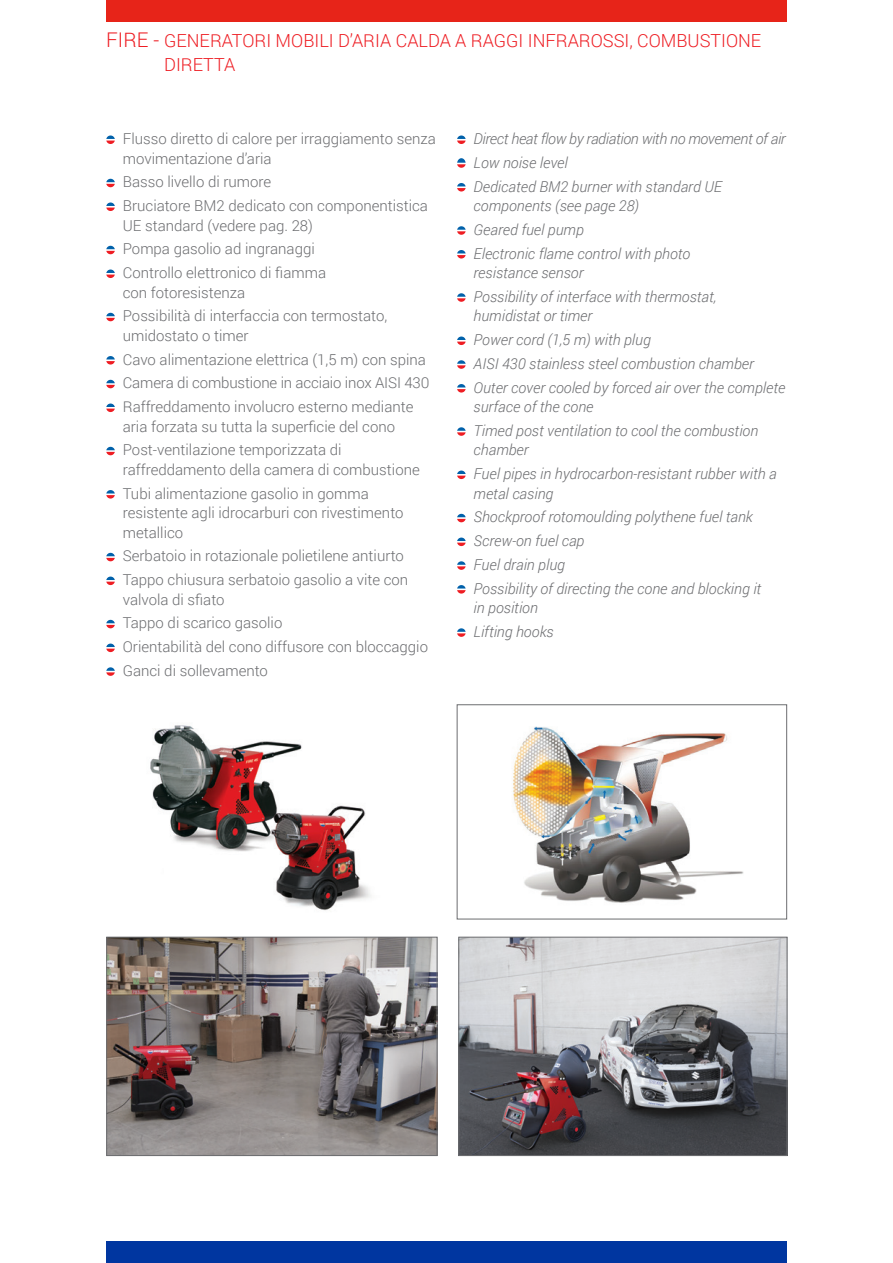
<style>
.page{position:relative;width:893px;height:1263px;background:#fff}
.page>*{position:absolute;margin:0;border:0;box-sizing:border-box;transform-origin:0 0}
.RIFERIMENTO_CAPITOLO{font:300 18px/24.5px "Roboto";color:#ee1d23}
.t1{font:300 15px/19.5px "Roboto";color:#6c6d70}
.t2{font:italic 300 15px/19.5px "Roboto";color:#6c6d70}
.t3{font:italic 300 15px "Roboto";letter-spacing:-.02em;color:#6c6d70}
.s1{font-size:20.25px}
.s2{font-size:20.4px}
</style>
<div class="page">
<div style="left:106px;top:0;width:681px;height:21px;background:#e72419"></div>
<div style="left:106px;top:1242px;width:681px;height:21px;background:#0036a0"></div>
<svg style="left:106px;top:135px;width:9px;height:9px"></svg>
<svg style="left:106px;top:179px;width:9px;height:8px"></svg>
<svg style="left:106px;top:202px;width:9px;height:9px"></svg>
<svg style="left:106px;top:246px;width:9px;height:8px"></svg>
<svg style="left:106px;top:269px;width:9px;height:9px"></svg>
<svg style="left:106px;top:313px;width:9px;height:8px"></svg>
<svg style="left:106px;top:356px;width:9px;height:9px"></svg>
<svg style="left:106px;top:380px;width:9px;height:8px"></svg>
<svg style="left:106px;top:404px;width:9px;height:8px"></svg>
<svg style="left:106px;top:447px;width:9px;height:8px"></svg>
<svg style="left:106px;top:490px;width:9px;height:9px"></svg>
<svg style="left:106px;top:553px;width:9px;height:8px"></svg>
<svg style="left:106px;top:577px;width:9px;height:8px"></svg>
<svg style="left:106px;top:620px;width:9px;height:8px"></svg>
<svg style="left:106px;top:644px;width:9px;height:8px"></svg>
<svg style="left:106px;top:667px;width:9px;height:9px"></svg>
<svg style="left:457px;top:135px;width:9px;height:9px"></svg>
<svg style="left:457px;top:158px;width:9px;height:10px"></svg>
<svg style="left:457px;top:183px;width:9px;height:8px"></svg>
<svg style="left:457px;top:226px;width:9px;height:9px"></svg>
<svg style="left:457px;top:250px;width:9px;height:8px"></svg>
<svg style="left:457px;top:293px;width:9px;height:9px"></svg>
<svg style="left:457px;top:336px;width:9px;height:9px"></svg>
<svg style="left:457px;top:360px;width:9px;height:9px"></svg>
<svg style="left:457px;top:384px;width:9px;height:9px"></svg>
<svg style="left:457px;top:427px;width:9px;height:9px"></svg>
<svg style="left:457px;top:471px;width:9px;height:8px"></svg>
<svg style="left:457px;top:514px;width:9px;height:8px"></svg>
<svg style="left:457px;top:538px;width:9px;height:8px"></svg>
<svg style="left:457px;top:561px;width:9px;height:9px"></svg>
<svg style="left:457px;top:585px;width:9px;height:9px"></svg>
<svg style="left:457px;top:628px;width:9px;height:9px"></svg>
<img style="left:460px;top:939px;width:325px;height:215px">
<div style="left:458px;top:937px;width:329px;height:219px;border:1px solid #6c6d70"></div>
<img style="left:513px;top:726px;width:230px;height:177px">
<div style="left:457px;top:704px;width:330px;height:215px;border:1px solid #6c6d70"></div>
<img style="left:108px;top:939px;width:327px;height:215px">
<div style="left:106px;top:937px;width:331px;height:219px;border:1px solid #6c6d70"></div>
<img style="left:150px;top:725px;width:221px;height:186px">
<p class="RIFERIMENTO_CAPITOLO" style="left:164px;top:28px;width:599px;text-indent:-58px"><span class="s1">FIRE</span> <span class="s2">-</span> GENERATORI MOBILI D’ARIA CALDA A RAGGI INFRAROSSI, COMBUSTIONE<br>DIRETTA</p>
<p class="t1" style="left:123px;top:128px;width:315px">Flusso diretto di calore per irraggiamento senza movimentazione d’aria</p>
<p class="t1" style="left:123px;top:172px;width:150px">Basso livello di rumore</p>
<p class="t1" style="left:123px;top:195px;width:307px">Bruciatore BM2 dedicato con componentistica<br>UE standard (vedere pag. 28)</p>
<p class="t1" style="left:123px;top:239px;width:194px">Pompa gasolio ad ingranaggi</p>
<p class="t1" style="left:123px;top:262px;width:205px">Controllo elettronico di fiamma con fotoresistenza</p>
<p class="t1" style="left:123px;top:306px;width:266px">Possibilità di interfaccia con termostato, umidostato o timer</p>
<p class="t1" style="left:123px;top:349px;width:305px">Cavo alimentazione elettrica (1,5 m) con spina</p>
<p class="t1" style="left:123px;top:373px;width:308px">Camera di combustione in acciaio inox AISI 430</p>
<p class="t1" style="left:123px;top:396px;width:292px">Raffreddamento involucro esterno mediante aria forzata su tutta la superficie del cono</p>
<p class="t1" style="left:123px;top:440px;width:298px">Post-ventilazione temporizzata di raffreddamento della camera di combustione</p>
<p class="t1" style="left:123px;top:483px;width:282px">Tubi alimentazione gasolio in gomma resistente agli idrocarburi con rivestimento metallico</p>
<p class="t1" style="left:123px;top:546px;width:283px">Serbatoio in rotazionale polietilene antiurto</p>
<p class="t1" style="left:123px;top:569px;width:287px">Tappo chiusura serbatoio gasolio a vite con valvola di sfiato</p>
<p class="t1" style="left:123px;top:613px;width:161px">Tappo di scarico gasolio</p>
<p class="t1" style="left:123px;top:636px;width:307px">Orientabilità del cono diffusore con bloccaggio</p>
<p class="t1" style="left:123px;top:660px;width:147px">Ganci di sollevamento</p>
<p class="t3" style="left:474px;top:128px;width:314px">Direct heat flow by radiation with no movement of air</p>
<p class="t2" style="left:474px;top:152px;width:96px">Low noise level</p>
<p class="t2" style="left:474px;top:176px;width:250px">Dedicated BM2 burner with standard UE components (see page 28)</p>
<p class="t2" style="left:474px;top:219px;width:112px">Geared fuel pump</p>
<p class="t2" style="left:474px;top:243px;width:218px">Electronic flame control with photo resistance sensor</p>
<p class="t2" style="left:474px;top:286px;width:245px">Possibility of interface with thermostat, humidistat or timer</p>
<p class="t2" style="left:474px;top:329px;width:179px">Power cord (1,5 m) with plug</p>
<p class="t2" style="left:474px;top:353px;width:282px">AISI 430 stainless steel combustion chamber</p>
<p class="t2" style="left:474px;top:377px;width:313px">Outer cover cooled by forced air over the complete surface of the cone</p>
<p class="t2" style="left:474px;top:420px;width:286px">Timed post ventilation to cool the combustion chamber</p>
<p class="t2" style="left:474px;top:463px;width:305px">Fuel pipes in hydrocarbon-resistant rubber with a metal casing</p>
<p class="t2" style="left:474px;top:507px;width:281px">Shockproof rotomoulding polythene fuel tank</p>
<p class="t2" style="left:474px;top:530px;width:112px">Screw-on fuel cap</p>
<p class="t2" style="left:474px;top:554px;width:93px">Fuel drain plug</p>
<p class="t2" style="left:474px;top:578px;width:289px">Possibility of directing the cone and blocking it in position</p>
<p class="t2" style="left:474px;top:621px;width:82px">Lifting hooks</p>
</div>
